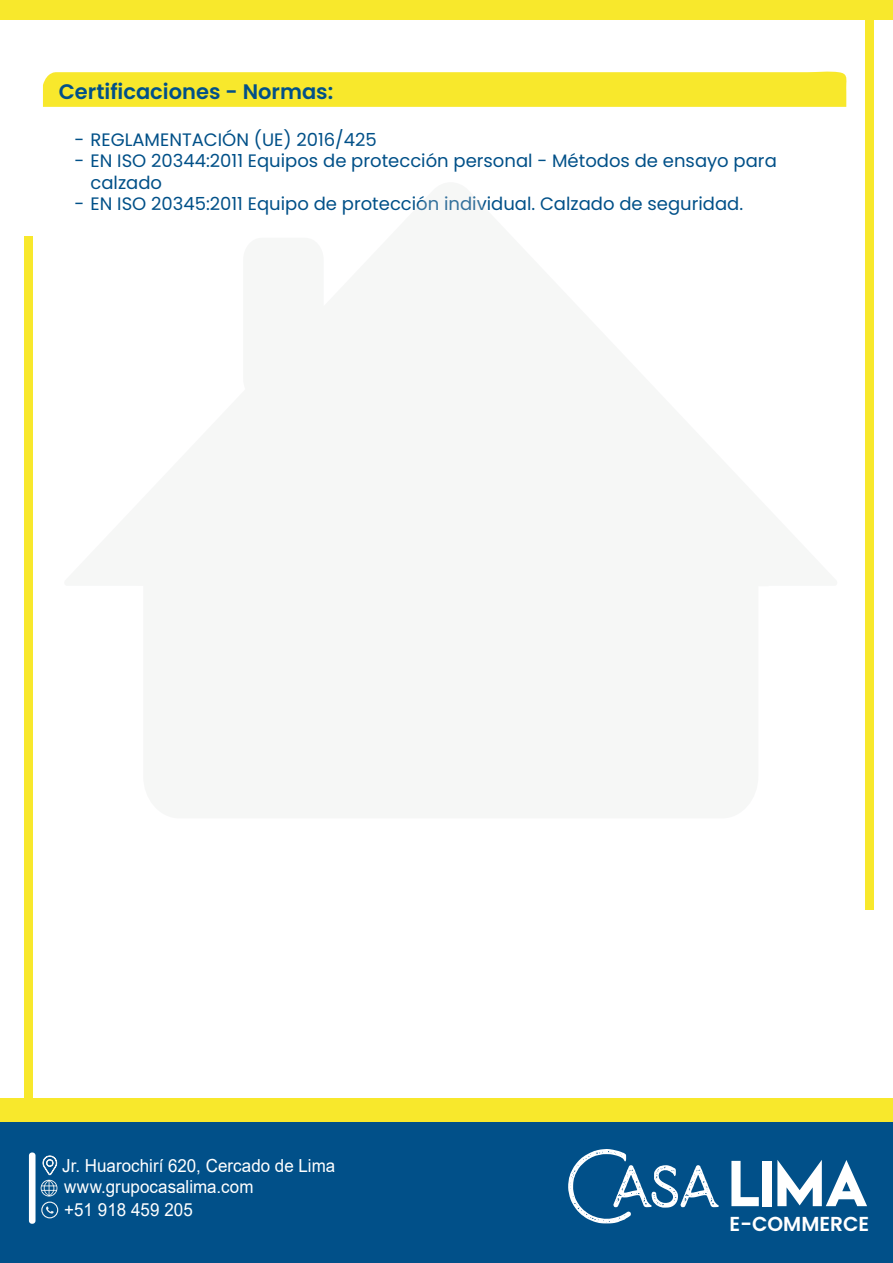
<style>
.page{position:relative;width:893px;height:1263px;background:#fff}
.page>*{position:absolute;margin:0;border:0;box-sizing:border-box;transform-origin:0 0}
.t1{font:600 21px "Poppins";color:#015089}
.t2{font:600 20.25px "Poppins";color:#fff}
.t3{font:18px/21.6px "Poppins";color:#015088}
.t4{font:18px/20.7px "Arial";color:#fff;scale:.94 1}
</style>
<div class="page">
<div style="left:0;top:0;width:893px;height:20px;background:#f8e82c"></div>
<div style="left:865px;top:0;width:8px;height:909px;background:#f8e82c"></div>
<div style="left:0;top:1098px;width:893px;height:165px;background:#f8e82c"></div>
<div style="left:24px;top:237px;width:9px;height:950px;background:#f8e82c"></div>
<div style="left:0;top:1122px;width:893px;height:141px;background:#015089"></div>
<svg style="left:46px;top:1206px;width:8px;height:7px"></svg>
<div style="left:41px;top:1201px;width:17px;height:17px;border:1px solid #f2f3f4;border-radius:50%"></div>
<svg style="left:731px;top:1161px;width:28px;height:45px"></svg>
<div style="left:763px;top:1161px;width:9px;height:45px;background:#fff"></div>
<svg style="left:777px;top:1160px;width:90px;height:46px"></svg>
<svg style="left:568px;top:1149px;width:151px;height:74px"></svg>
<div style="left:29px;top:1152px;width:7px;height:72px;background:#fff;border-radius:3px"></div>
<svg style="left:41px;top:1155px;width:16px;height:41px"></svg>
<svg style="left:43px;top:71px;width:804px;height:36px;background:#f8e834"></svg>
<p class="t1" style="left:59px;top:79px;width:276px">Certificaciones - Normas:</p>
<p class="t3" style="left:75px;top:129px;width:304px">- REGLAMENTACIÓN (UE) 2016/425</p>
<p class="t3" style="left:91px;top:150px;width:688px;text-indent:-16px">- EN ISO 20344:2011 Equipos de protección personal - Métodos de ensayo para calzado</p>
<p class="t3" style="left:75px;top:193px;width:670px">- EN ISO 20345:2011 Equipo de protección individual. Calzado de seguridad.</p>
<p class="t4" style="left:62px;top:1155px;width:292px">Jr. Huarochirí 620, Cercado de Lima www.grupocasalima.com</p>
<p class="t4" style="left:64px;top:1199px;width:138px">+51 918 459 205</p>
<p class="t2" style="left:730px;top:1212px;width:141px">E-COMMERCE</p>
</div>
